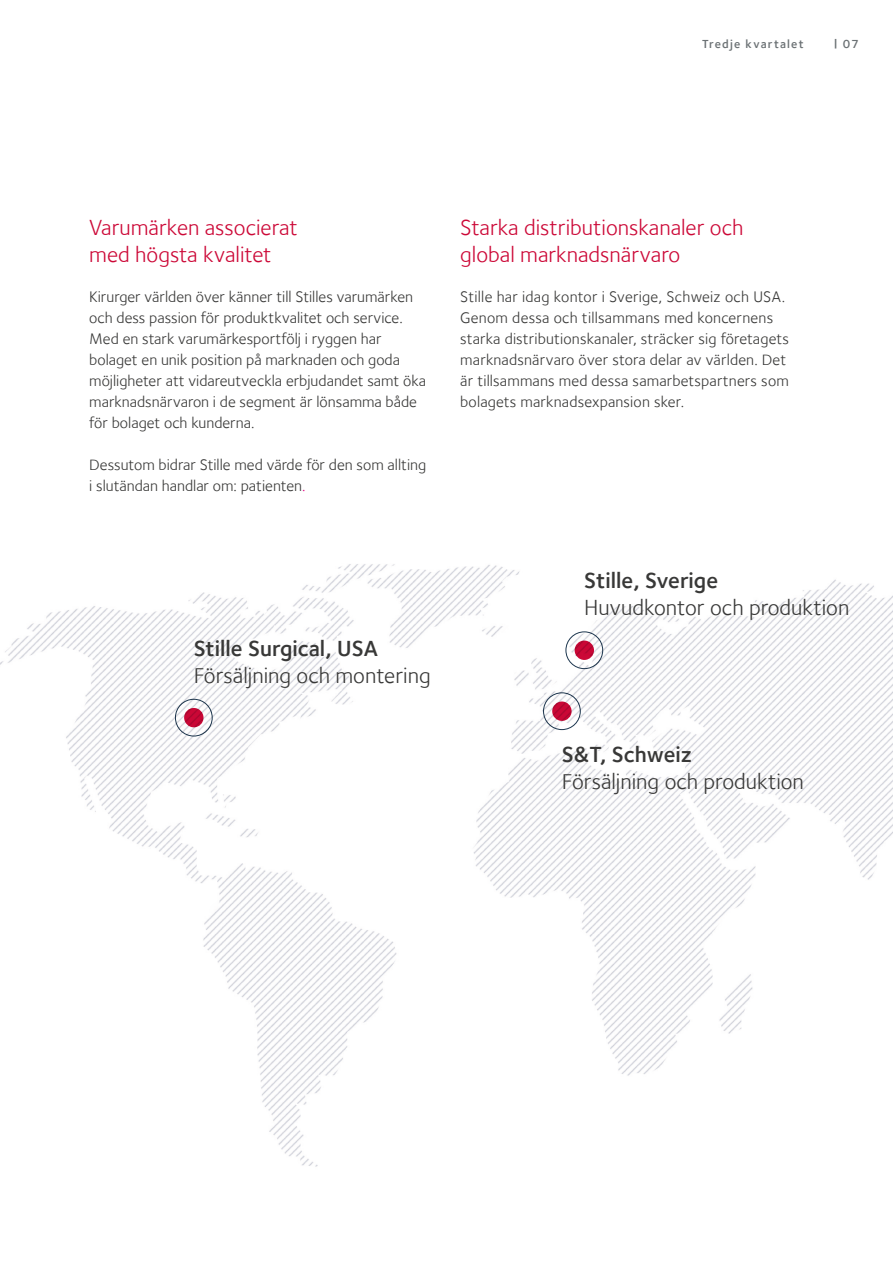
<style>
.page{position:relative;width:893px;height:1263px;background:#fff}
.page>*{position:absolute;margin:0;border:0;box-sizing:border-box;transform-origin:0 0}
.t1{font:22.5px/27px "Foundry Sterling";color:#cc0837}
.graphics_text{font:22.5px "Foundry Sterling";color:#383837}
.graphics_text-2{font:600 22.5px "Foundry Sterling";color:#383837}
.bodytext{font:15.75px/21px "Foundry Sterling";color:#383837}
.t2{font:600 12px "Foundry Sterling";letter-spacing:.1em;color:#6b7174}
.s1{color:#e10886}
</style>
<div class="page">
<img style="left:0;top:564px;width:893px;height:603px">
<svg style="left:575px;top:640px;width:19px;height:20px"></svg>
<div style="left:566px;top:631px;width:37px;height:38px;border:1px solid #1d374f;border-radius:50%"></div>
<svg style="left:552px;top:701px;width:20px;height:20px"></svg>
<div style="left:543px;top:692px;width:38px;height:38px;border:1px solid #1d374f;border-radius:50%"></div>
<svg style="left:184px;top:708px;width:19px;height:19px"></svg>
<div style="left:175px;top:699px;width:38px;height:37px;border:1px solid #1d374f;border-radius:50%"></div>
<p class="t2" style="left:702px;top:37px;width:103px">Tredje kvartalet</p>
<p class="t2" style="left:834px;top:37px;width:26px">| 07</p>
<h2 class="t1" style="left:89px;top:214px;width:210px">Varumärken associerat med högsta kvalitet</h2>
<p class="bodytext" style="left:89px;top:286px;width:338px">Kirurger världen över känner till Stilles varumärken och dess passion för produktkvalitet och service.<br>Med en stark varumärkesportfölj i ryggen har bolaget en unik position på marknaden och goda möjligheter att vidareutveckla erbjudandet samt öka marknadsnärvaron i de segment är lönsamma både för bolaget och kunderna.</p>
<p class="bodytext" style="left:89px;top:454px;width:338px">Dessutom bidrar Stille med värde för den som allting i slutändan handlar om: patienten<span class="s1">.</span></p>
<p class="graphics_text-2" style="left:194px;top:635px;width:186px">Stille Surgical, USA</p>
<p class="graphics_text" style="left:194px;top:663px;width:238px">Försäljning och montering</p>
<h2 class="t1" style="left:460px;top:214px;width:285px">Starka distributionskanaler och global marknadsnärvaro</h2>
<p class="bodytext" style="left:460px;top:286px;width:330px">Stille har idag kontor i Sverige, Schweiz och USA.<br>Genom dessa och tillsammans med koncernens starka distributionskanaler, sträcker sig företagets marknadsnärvaro över stora delar av världen. Det är tillsammans med dessa samarbetspartners som bolagets marknadsexpansion sker.</p>
<p class="graphics_text-2" style="left:584px;top:568px;width:135px">Stille, Sverige</p>
<p class="graphics_text" style="left:584px;top:595px;width:267px">Huvudkontor och produktion</p>
<p class="graphics_text-2" style="left:562px;top:741px;width:132px">S&amp;T, Schweiz</p>
<p class="graphics_text" style="left:562px;top:768px;width:244px">Försäljning och produktion</p>
</div>
